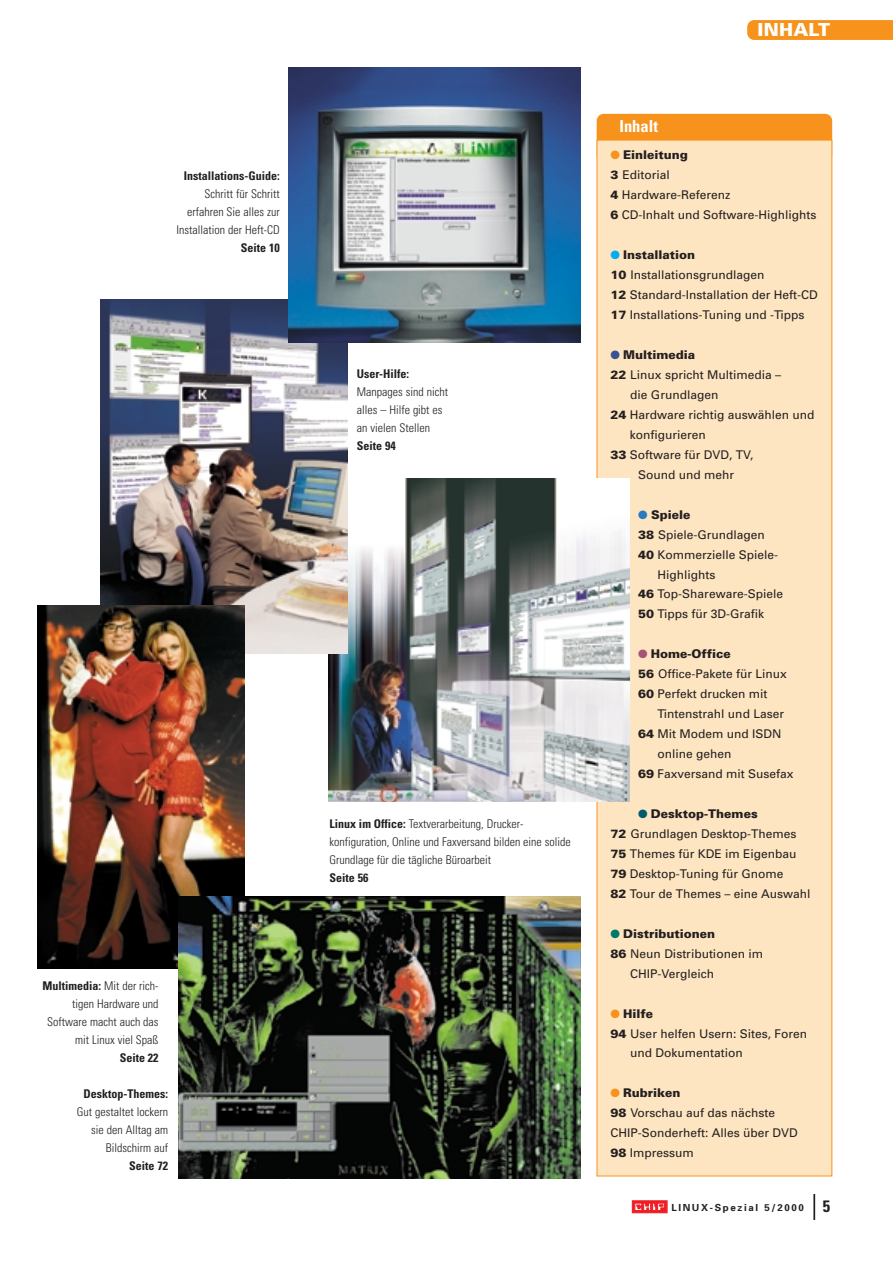
<style>
.page{position:relative;width:893px;height:1262px;background:#fff}
.page>*{position:absolute;margin:0;border:0;box-sizing:border-box;transform-origin:0 0}
.t1{font:900 18px "Univers";letter-spacing:.015em;color:#fff}
.t2{font:700 condensed 16.5px "Univers";color:#fff}
.t3{font:12px/20px "Univers";color:#231f20}
.t4{font:300 condensed 12px/18px "Univers";color:#231f20;text-align:right}
.t5{font:700 condensed 12px "Univers";color:#231f20}
.t6{font:900 12px "Univers";color:#231f20}
.t7{font:700 9.75px "Univers";letter-spacing:.165em;color:#231f20}
.s1{font-weight:700}
.s2{color:#f7931d}
.s3{font-weight:900}
.s4{color:#00aeef}
.s5{color:#385393}
.s6{color:#2b79be}
.s7{color:#a45475}
.s8{color:#005c6c}
.s9{color:#00796d}
.s10{font-stretch:condensed;font-size:16.5px}
</style>
<div class="page">
<div style="left:747px;top:20px;width:145px;height:20px;background:#f7931d"></div>
<div style="left:596px;top:114px;width:236px;height:48px;background:#f7931d;border-radius:7px"></div>
<div style="left:597px;top:140px;width:234px;height:1036px;background:#fee5c1"></div>
<img style="left:328px;top:478px;width:301px;height:323px">
<img style="left:100px;top:299px;width:248px;height:354px">
<img style="left:37px;top:605px;width:207px;height:363px">
<img style="left:179px;top:896px;width:401px;height:282px">
<img style="left:289px;top:68px;width:291px;height:274px">
<p class="t5" style="left:184px;top:171px;width:97px">Installations-Guide:</p>
<p class="t4" style="left:176px;top:186px;width:105px">Schritt für Schritt erfahren Sie alles zur<br>Installation der Heft-CD</p>
<p class="t5" style="left:241px;top:243px;width:40px">Seite 10</p>
<p class="t4" style="left:42px;top:978px;width:118px"><span class="s1">Multimedia:</span> Mit der rich&shy;tigen Hardware und<br>Software macht auch das mit Linux viel Spaß</p>
<p class="t5" style="left:120px;top:1053px;width:40px">Seite 22</p>
<p class="t5" style="left:83px;top:1089px;width:86px">Desktop-Themes:</p>
<p class="t4" style="left:77px;top:1104px;width:93px">Gut gestaltet lockern sie den Alltag am<br>Bildschirm auf</p>
<p class="t5" style="left:129px;top:1161px;width:40px">Seite 72</p>
<p class="t5" style="left:357px;top:369px;width:54px">User-Hilfe:</p>
<p class="t4" style="left:357px;top:384px;width:93px;text-align:left">Manpages sind nicht alles – Hilfe gibt es an vielen Stellen</p>
<p class="t5" style="left:357px;top:441px;width:40px">Seite 94</p>
<p class="t4" style="left:329px;top:816px;width:243px;text-align:left"><span class="s1">Linux im Office:</span> Textverarbeitung, Drucker&shy;konfiguration, Online und Faxversand bilden eine solide<br>Grundlage für die tägliche Büroarbeit</p>
<p class="t5" style="left:329px;top:873px;width:40px">Seite 56</p>
<h2 class="t2" style="left:619px;top:120px;width:40px">Inhalt</h2>
<h1 class="t1" style="left:757px;top:23px;width:74px">INHALT</h1>
<p class="t3" style="left:610px;top:146px;width:207px"><span class="s2">●</span> <span class="s3">Einleitung<br>3</span> Editorial<br><span class="s3">4</span> Hardware-Referenz<br><span class="s3">6</span> CD-Inhalt und Software-Highlights</p>
<p class="t3" style="left:610px;top:246px;width:209px"><span class="s4">●</span> <span class="s3">Installation<br>10</span> Installationsgrundlagen<br><span class="s3">12</span> Standard-Installation der Heft-CD<br><span class="s3">17</span> Installations-Tuning und -Tipps</p>
<p class="t6" style="left:610px;top:350px;width:86px"><span class="s5">●</span> Multimedia</p>
<p class="t3" style="left:610px;top:366px;width:172px"><span class="s3">22</span> Linux spricht Multimedia –</p>
<p class="t3" style="left:630px;top:386px;width:89px">die Grundlagen</p>
<p class="t3" style="left:610px;top:406px;width:205px"><span class="s3">24</span> Hardware richtig auswählen und</p>
<p class="t3" style="left:629px;top:425px;width:77px">konfigurieren</p>
<p class="t3" style="left:610px;top:445px;width:144px"><span class="s3">33</span> Software für DVD, TV,</p>
<p class="t3" style="left:638px;top:465px;width:97px">Sound und mehr</p>
<p class="t6" style="left:638px;top:510px;width:54px"><span class="s6">●</span> Spiele</p>
<p class="t3" style="left:638px;top:525px;width:128px"><span class="s3">38</span> Spiele-Grundlagen</p>
<p class="t3" style="left:638px;top:545px;width:141px"><span class="s3">40</span> Kommerzielle Spiele-</p>
<p class="t3" style="left:657px;top:565px;width:59px">Highlights</p>
<p class="t3" style="left:638px;top:585px;width:146px"><span class="s3">46</span> Top-Shareware-Spiele</p>
<p class="t3" style="left:638px;top:605px;width:127px"><span class="s3">50</span> Tipps für 3D-Grafik</p>
<p class="t3" style="left:638px;top:645px;width:150px"><span class="s7">●</span> <span class="s3">Home-Office<br>56</span> Office-Pakete für Linux<br><span class="s3">60</span> Perfekt drucken mit</p>
<p class="t3" style="left:657px;top:705px;width:128px">Tintenstrahl und Laser</p>
<p class="t3" style="left:638px;top:725px;width:145px"><span class="s3">64</span> Mit Modem und ISDN</p>
<p class="t3" style="left:657px;top:745px;width:75px">online gehen</p>
<p class="t3" style="left:638px;top:765px;width:157px"><span class="s3">69</span> Faxversand mit Susefax</p>
<p class="t3" style="left:610px;top:805px;width:202px;text-indent:28px"><span class="s8">●</span> <span class="s3">Desktop-Themes<br>72</span> Grundlagen Desktop-Themes<br><span class="s3">75</span> Themes für KDE im Eigenbau<br><span class="s3">79</span> Desktop-Tuning für Gnome<br><span class="s3">82</span> Tour de Themes – eine Auswahl</p>
<p class="t6" style="left:610px;top:929px;width:106px"><span class="s9">●</span> Distributionen</p>
<p class="t3" style="left:610px;top:944px;width:154px"><span class="s3">86</span> Neun Distributionen im</p>
<p class="t3" style="left:630px;top:964px;width:85px">CHIP-Vergleich</p>
<p class="t6" style="left:610px;top:1009px;width:44px"><span class="s2">●</span> Hilfe</p>
<p class="t3" style="left:610px;top:1024px;width:198px"><span class="s3">94</span> User helfen Usern: Sites, Foren</p>
<p class="t3" style="left:630px;top:1044px;width:114px">und Dokumentation</p>
<p class="t3" style="left:610px;top:1084px;width:189px"><span class="s2">●</span> <span class="s3">Rubriken<br>98</span> Vorschau auf das nächste<br>CHIP-Sonderheft: Alles über DVD<br><span class="s3">98</span> Impressum</p>
<p class="t7" style="left:671px;top:1203px;width:160px">LINUX-Spezial 5/2000 <span class="s10">5</span></p>
</div>
